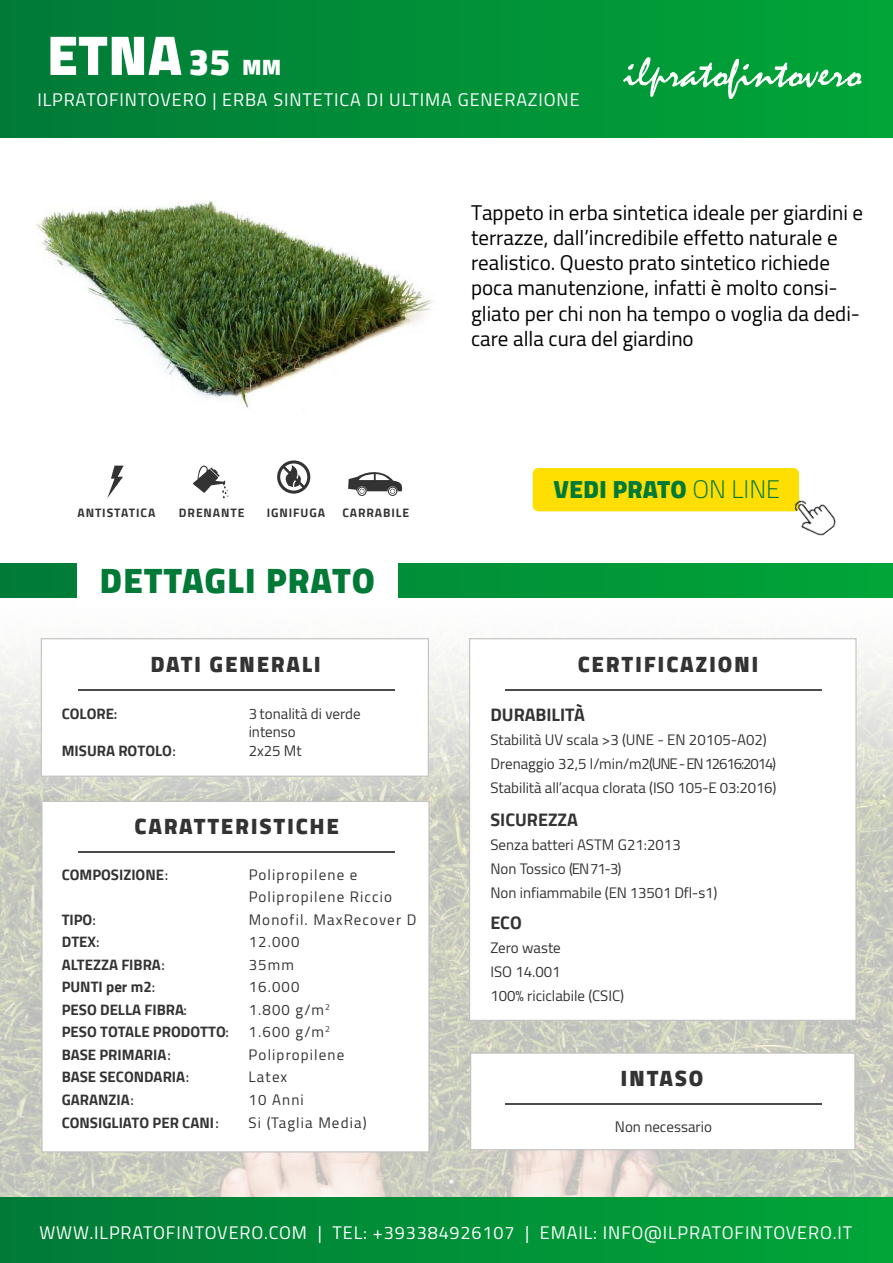
<style>
.page{position:relative;width:893px;height:1263px;background:#fff}
.page>*{position:absolute;margin:0;border:0;box-sizing:border-box;transform-origin:0 0}
.t1{font:900 56.7px "Cairo";color:#fff}
.t2{font:900 35.85px "Cairo";letter-spacing:.025em;color:#017a38}
.t3{font:900 25.2px "Cairo";color:#017a38}
.t4{font:900 22.5px "Cairo";letter-spacing:.075em;color:#333}
.t5{font:21px/25.2px "Cairo";color:#000}
.t6{font:18px "Cairo";letter-spacing:.05em;color:#fff}
.t7{font:700 18px "Cairo";color:#333}
.t8{font:15px/24px "Cairo";color:#333}
.t9{font:700 15px/22.5px "Cairo";color:#333}
.t10{font:15px/22.5px "Cairo";letter-spacing:.075em;color:#333}
.t11{font:700 12.15px "Cairo";letter-spacing:.075em;color:#333}
.s1{font-size:37.5px}
.s2{font-size:22.5px}
.s3{font-weight:600}
.s4{font-weight:300}
</style>
<div class="page">
<img style="left:0;top:795px;width:893px;height:403px">
<svg style="left:0;top:597px;width:893px;height:198px"></svg>
<div style="left:0;top:1198px;width:893px;height:65px;background:linear-gradient(to right,#017a38,#01a638)"></div>
<img style="left:36px;top:201px;width:398px;height:298px">
<svg style="left:107px;top:466px;width:17px;height:32px"></svg>
<svg style="left:348px;top:469px;width:55px;height:27px"></svg>
<svg style="left:277px;top:460px;width:33px;height:34px"></svg>
<svg style="left:193px;top:465px;width:35px;height:33px"></svg>
<div style="left:533px;top:468px;width:267px;height:44px;background:#ffde01"></div>
<img style="left:784px;top:487px;width:52px;height:49px">
<div style="left:0;top:0;width:893px;height:138px;background:linear-gradient(to right,#017a38,#01a638)"></div>
<svg style="left:623px;top:57px;width:239px;height:42px;background:#32b15f"></svg>
<svg style="left:0;top:564px;width:893px;height:33px;background:#019538"></svg>
<div style="left:77px;top:555px;width:321px;height:52px;background:#fff"></div>
<div style="left:41px;top:638px;width:388px;height:139px;background:#fff;border:1px solid #c1c1c1"></div>
<hr style="left:78px;top:689px;width:316px;height:1px;background:#4c4c4c">
<div style="left:41px;top:801px;width:389px;height:351px;background:#fff;border:1px solid #c1c1c1"></div>
<hr style="left:78px;top:851px;width:316px;height:1px;background:#4c4c4c">
<div style="left:469px;top:638px;width:387px;height:383px;background:#fff;border:1px solid #c1c1c1"></div>
<hr style="left:505px;top:689px;width:316px;height:1px;background:#4c4c4c">
<div style="left:470px;top:1052px;width:385px;height:98px;background:#fff;border:1px solid #c1c1c1"></div>
<hr style="left:505px;top:1103px;width:316px;height:1px;background:#4c4c4c">
<h1 class="t1" style="left:47px;top:22px;width:236px">ETNA <span class="s1">35</span> <span class="s2">MM</span></h1>
<p class="t6" style="left:37px;top:85px;width:544px">ILPRATOFINTOVERO | ERBA SINTETICA DI ULTIMA GENERAZIONE</p>
<p class="t5" style="left:471px;top:200px;width:394px">Tappeto in erba sintetica ideale per giardini e terrazze, dall’incredibile effetto naturale e realistico. Questo prato sintetico richiede poca manutenzione, infatti è molto consi&shy;gliato per chi non ha tempo o voglia da dedi&shy;care alla cura del giardino</p>
<p class="t11" style="left:77px;top:505px;width:79px">ANTISTATICA</p>
<p class="t11" style="left:179px;top:505px;width:67px">DRENANTE</p>
<p class="t11" style="left:267px;top:505px;width:60px">IGNIFUGA</p>
<p class="t11" style="left:342px;top:505px;width:68px">CARRABILE</p>
<h2 class="t2" style="left:100px;top:560px;width:277px">DETTAGLI PRATO</h2>
<h3 class="t4" style="left:150px;top:651px;width:172px">DATI GENERALI</h3>
<p class="t9" style="left:62px;top:702px;width:57px">COLORE<span class="s3">:</span></p>
<p class="t9" style="left:62px;top:740px;width:116px">MISURA ROTOLO<span class="s3">:</span></p>
<p class="t8" style="left:249px;top:704px;width:113px;line-height:18px">3 tonalità di verde intenso</p>
<p class="t8" style="left:249px;top:739px;width:55px">2x25 Mt</p>
<h3 class="t4" style="left:135px;top:813px;width:206px">CARATTERISTICHE</h3>
<p class="t9" style="left:62px;top:863px;width:108px">COMPOSIZIONE<span class="s3">:</span></p>
<p class="t9" style="left:62px;top:908px;width:169px">TIPO<span class="s3">:<br></span>DTEX<span class="s3">:<br></span>ALTEZZA FIBRA<span class="s3">:<br></span>PUNTI per m2<span class="s3">:<br></span>PESO DELLA FIBRA<span class="s3">:<br></span>PESO TOTALE PRODOTTO<span class="s3">:<br></span>BASE PRIMARIA<span class="s3">:<br></span>BASE SECONDARIA<span class="s3">:<br></span>GARANZIA<span class="s3">:<br></span>CONSIGLIATO PER CANI<span class="s3">:</span></p>
<p class="t10" style="left:249px;top:863px;width:169px">Polipropilene e<br>Polipropilene Riccio<br>Monofil. MaxRecover D<br>12.000<br>35mm<br>16.000<br>1.800 g/m<sup>2<br></sup>1.600 g/m<sup>2<br></sup>Polipropilene<br>Latex<br>10 Anni<br>Si (Taglia Media)</p>
<h3 class="t3" style="left:554px;top:475px;width:228px">VEDI PRATO <span class="s4">ON LINE</span></h3>
<h3 class="t4" style="left:578px;top:651px;width:182px">CERTIFICAZIONI</h3>
<p class="t7" style="left:490px;top:704px;width:96px">DURABILITÀ</p>
<p class="t8" style="left:490px;top:727px;width:288px">Stabilità UV scala &gt;3 (UNE - EN 20105-A02)<br>Drenaggio 32,5 l/min/m2 (UNE - EN12616:2014)<br>Stabilità all’acqua clorata (ISO 105-E 03:2016)</p>
<p class="t7" style="left:490px;top:810px;width:89px">SICUREZZA</p>
<p class="t8" style="left:490px;top:833px;width:228px">Senza batteri ASTM G21:2013<br>Non Tossico (EN71-3)<br>Non infiammabile (EN 13501 Dfl-s1)</p>
<p class="t7" style="left:490px;top:912px;width:33px">ECO</p>
<p class="t8" style="left:490px;top:936px;width:135px">Zero waste<br>ISO 14.001<br>100% riciclabile (CSIC)</p>
<h3 class="t4" style="left:620px;top:1065px;width:84px">INTASO</h3>
<p class="t8" style="left:615px;top:1115px;width:99px">Non necessario</p>
<p class="t6" style="left:39px;top:1217px;width:814px">WWW.ILPRATOFINTOVERO.COM | TEL: +393384926107 | EMAIL: INFO@ILPRATOFINTOVERO.IT</p>
</div>
